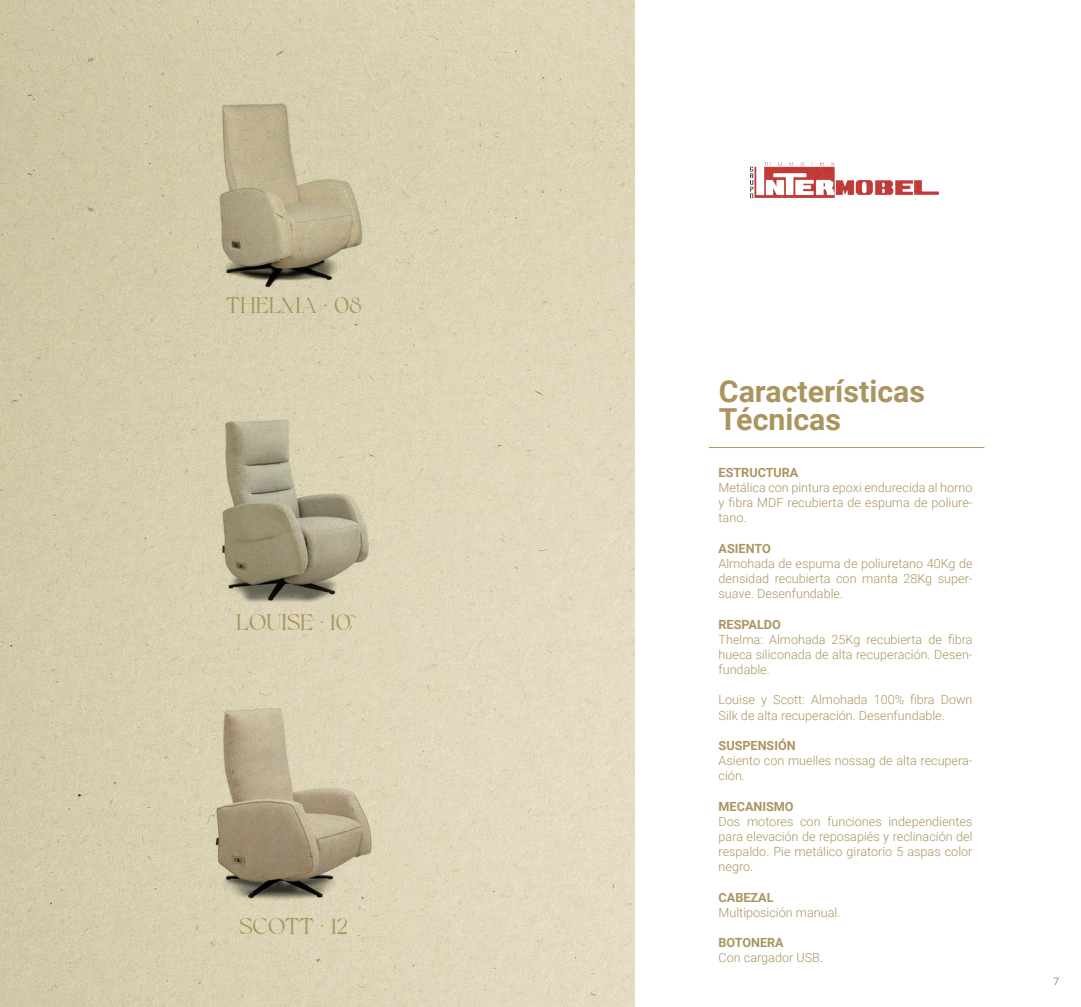
<style>
.page{position:relative;width:1081px;height:1007px;background:#fff}
.page>*{position:absolute;margin:0;border:0;box-sizing:border-box;transform-origin:0 0}
.t1{font:700 30.38px/27.8px "Roboto";color:#ab955f}
.t2{font:22.5px "Bonky Serif";color:#ab955f}
.t3{font:300 12.62px/15.1px "Roboto";color:#ab955f;text-align:justify}
.t4{font:700 12.62px "Roboto";color:#ab955f}
.t5{font:300 10.12px "Roboto";color:#575756}
</style>
<div class="page">
<img style="left:0;top:135px;width:634px;height:871px">
<img style="left:0;top:0;width:634px;height:135px">
<img style="left:198px;top:88px;width:186px;height:214px">
<hr style="left:709px;top:447px;width:275px;height:1px;background:#ab955f">
<img style="left:206px;top:409px;width:169px;height:202px">
<img style="left:197px;top:702px;width:188px;height:203px">
<img style="left:750px;top:162px;width:189px;height:37px">
<h2 class="t2" style="left:226px;top:292px;width:137px">THELMA · 08</h2>
<h2 class="t2" style="left:236px;top:609px;width:116px">LOUISE · 10</h2>
<h2 class="t2" style="left:240px;top:912px;width:110px">SCOTT · 12</h2>
<h1 class="t1" style="left:719px;top:376px;width:208px">Características<br>Técnicas</h1>
<p class="t4" style="left:718px;top:463px;width:81px">ESTRUCTURA</p>
<p class="t3" style="left:718px;top:479px;width:255px">Metálica con pintura epoxi endurecida al horno y fibra MDF recubierta de espuma de poliure&shy;tano.</p>
<p class="t4" style="left:718px;top:539px;width:54px">ASIENTO</p>
<p class="t3" style="left:718px;top:555px;width:255px">Almohada de espuma de poliuretano 40Kg de densidad recubierta con manta 28Kg super&shy;suave. Desenfundable.</p>
<p class="t4" style="left:718px;top:615px;width:64px">RESPALDO</p>
<p class="t3" style="left:718px;top:631px;width:255px">Thelma: Almohada 25Kg recubierta de fibra hueca siliconada de alta recuperación. Desen&shy;fundable.</p>
<p class="t3" style="left:718px;top:691px;width:255px">Louise y Scott: Almohada 100% fibra Down<br>Silk de alta recuperación. Desenfundable.</p>
<p class="t4" style="left:718px;top:736px;width:79px">SUSPENSIÓN</p>
<p class="t3" style="left:718px;top:752px;width:255px">Asiento con muelles nossag de alta recupera&shy;ción.</p>
<p class="t4" style="left:718px;top:797px;width:77px">MECANISMO</p>
<p class="t3" style="left:718px;top:813px;width:255px">Dos motores con funciones independientes para elevación de reposapiés y reclinación del respaldo. Pie metálico giratorio 5 aspas color negro.</p>
<p class="t4" style="left:718px;top:888px;width:57px">CABEZAL</p>
<p class="t3" style="left:718px;top:904px;width:123px">Multiposición manual.</p>
<p class="t4" style="left:718px;top:933px;width:67px">BOTONERA</p>
<p class="t3" style="left:718px;top:949px;width:106px">Con cargador USB.</p>
<p class="t5" style="left:1053px;top:974px;width:7px">7</p>
</div>
